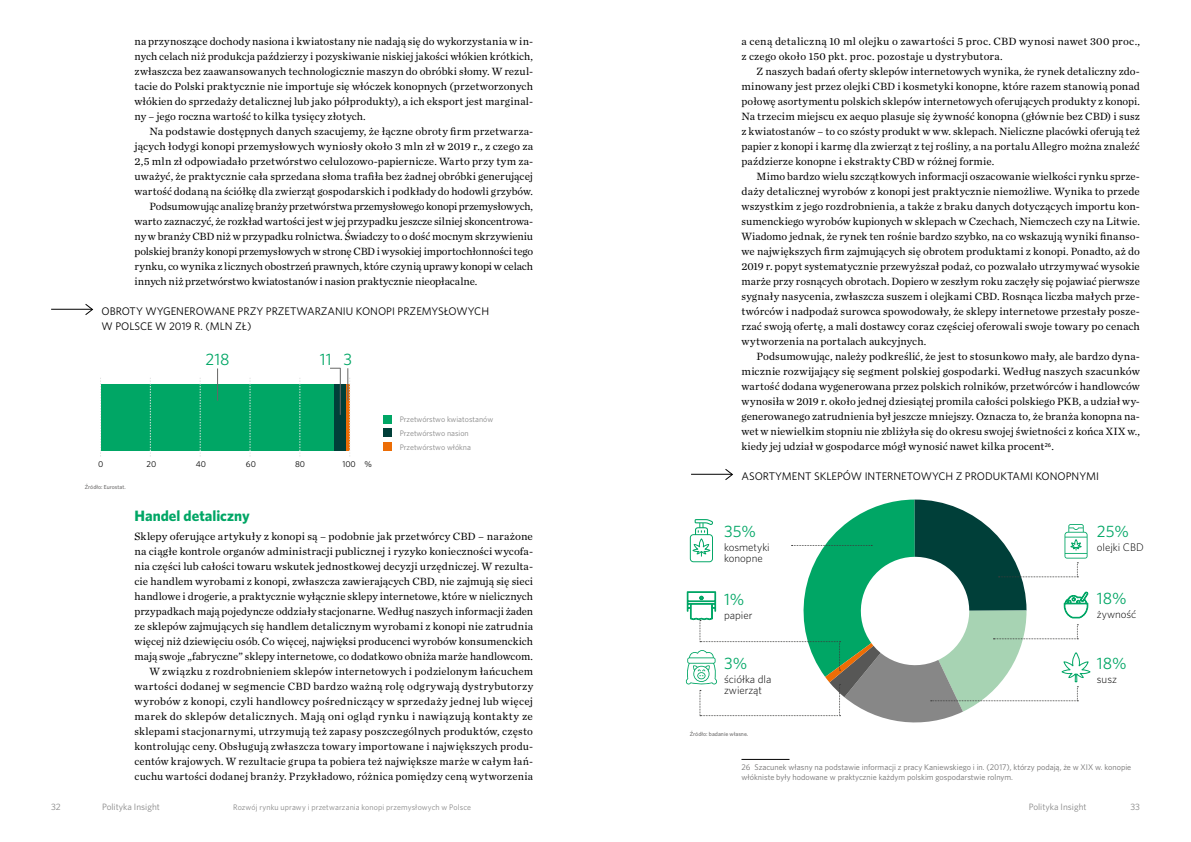
<style>
.page{position:relative;width:1191px;height:842px;background:#fff}
.page>*{position:absolute;margin:0;border:0;box-sizing:border-box;transform-origin:0 0}
.t1{font:16.5px "Whitney";color:#00a665}
.t2{font:700 15px "Whitney";color:#00a665}
.t3{font:11px/15px "Chronicle Text G1";letter-spacing:.01em;color:#000;text-align:justify}
.t4{font:11px "Chronicle Text G1";letter-spacing:-.01em;color:#000}
.t5{font:11px/15px "Whitney";color:#000}
.t6{font:11px "Chronicle Text G1";letter-spacing:-.015em;color:#000}
.t7{font:300 11px/11px "Whitney";color:#000}
.t8{font:9.2px "Whitney";color:#878787}
.t9{font:8.5px "Whitney";color:#000}
.t10{font:8.2px/10.3px "Whitney";color:#706f6f}
.t11{font:8px/14px "Whitney";color:#878787}
.t12{font:500 5.8px "Whitney";color:#706f6f}
</style>
<div class="page">
<hr style="left:691px;top:474px;width:41px;height:1px;background:#000">
<svg style="left:724px;top:469px;width:9px;height:11px"></svg>
<hr style="left:51px;top:309px;width:41px;height:1px;background:#000">
<svg style="left:85px;top:304px;width:9px;height:11px"></svg>
<div style="left:101px;top:384px;width:233px;height:66px;background:#00a665"></div>
<div style="left:334px;top:384px;width:12px;height:66px;background:#003f39"></div>
<hr style="left:346px;top:384px;width:3px;height:66px;background:#ec6d06">
<svg style="left:349px;top:378px;width:1px;height:78px"></svg>
<svg style="left:300px;top:378px;width:1px;height:73px"></svg>
<svg style="left:250px;top:378px;width:1px;height:78px"></svg>
<svg style="left:200px;top:378px;width:1px;height:78px"></svg>
<svg style="left:150px;top:378px;width:1px;height:78px"></svg>
<svg style="left:100px;top:378px;width:1px;height:78px"></svg>
<hr style="left:741px;top:759px;width:48px;height:1px;background:#000">
<div style="left:384px;top:416px;width:8px;height:8px;background:#00a665"></div>
<div style="left:384px;top:429px;width:8px;height:8px;background:#003f39"></div>
<div style="left:384px;top:442px;width:8px;height:8px;background:#ec6d06"></div>
<svg style="left:685px;top:499px;width:406px;height:224px"></svg>
<hr style="left:217px;top:368px;width:1px;height:33px;background:#666665">
<hr style="left:348px;top:368px;width:1px;height:32px;background:#666665">
<hr style="left:340px;top:368px;width:1px;height:47px;background:#666665">
<p class="t3" style="left:134px;top:33px;width:400px">na przynoszące dochody nasiona i kwiatostany nie nadają się do wykorzystania w in&shy;nych celach niż produkcja paździerzy i pozyskiwanie niskiej jakości włókien krótkich, zwłaszcza bez zaawansowanych technologicznie maszyn do obróbki słomy. W rezul&shy;tacie do Polski praktycznie nie importuje się włóczek konopnych (przetworzonych włókien do sprzedaży detalicznej lub jako półprodukty), a ich eksport jest marginal&shy;ny – jego roczna wartość to kilka tysięcy złotych.</p>
<p class="t3" style="left:149px;top:123px;width:385px">Na podstawie dostępnych danych szacujemy, że łączne obroty firm przetwarza-</p>
<p class="t3" style="left:134px;top:138px;width:400px">jących łodygi konopi przemysłowych wyniosły około 3 mln zł w 2019 r., z czego za</p>
<p class="t3" style="left:134px;top:153px;width:400px">2,5 mln zł odpowiadało przetwórstwo celulozowo-papiernicze. Warto przy tym za-</p>
<p class="t3" style="left:134px;top:168px;width:400px">uważyć, że praktycznie cała sprzedana słoma trafiła bez żadnej obróbki generującej</p>
<p class="t3" style="left:134px;top:183px;width:400px">wartość dodaną na ściółkę dla zwierząt gospodarskich i podkłady do hodowli grzybów.</p>
<p class="t6" style="left:149px;top:198px;width:385px">Podsumowując analizę branży przetwórstwa przemysłowego konopi przemysłowych,</p>
<p class="t4" style="left:134px;top:213px;width:400px">warto zaznaczyć, że rozkład wartości jest w jej przypadku jeszcze silniej skoncentrowa-</p>
<p class="t3" style="left:134px;top:228px;width:400px">ny w branży CBD niż w przypadku rolnictwa. Świadczy to o dość mocnym skrzywieniu</p>
<p class="t4" style="left:134px;top:243px;width:400px">polskiej branży konopi przemysłowych w stronę CBD i wysokiej importochłonności tego</p>
<p class="t3" style="left:134px;top:258px;width:400px">rynku, co wynika z licznych obostrzeń prawnych, które czynią uprawy konopi w celach</p>
<p class="t3" style="left:134px;top:273px;width:344px">innych niż przetwórstwo kwiatostanów i nasion praktycznie nieopłacalne.</p>
<p class="t5" style="left:102px;top:303px;width:389px">OBROTY WYGENEROWANE PRZY PRZETWARZANIU KONOPI PRZEMYSŁOWYCH<br>W POLSCE W 2019 R. (MLN ZŁ)</p>
<h1 class="t1" style="left:205px;top:348px;width:26px">218</h1>
<h1 class="t1" style="left:320px;top:348px;width:34px">11 3</h1>
<p class="t9" style="left:98px;top:458px;width:7px">0</p>
<p class="t9" style="left:146px;top:458px;width:11px">20</p>
<p class="t9" style="left:196px;top:458px;width:12px">40</p>
<p class="t9" style="left:246px;top:458px;width:12px">60</p>
<p class="t9" style="left:295px;top:458px;width:12px">80</p>
<p class="t9" style="left:342px;top:458px;width:31px">100 %</p>
<p class="t12" style="left:85px;top:483px;width:42px">Źródło: Eurostat.</p>
<p class="t11" style="left:400px;top:412px;width:95px">Przetwórstwo kwiatostanów<br>Przetwórstwo nasion<br>Przetwórstwo włókna</p>
<h2 class="t2" style="left:134px;top:506px;width:117px">Handel detaliczny</h2>
<p class="t3" style="left:134px;top:528px;width:400px;text-align:right">Sklepy oferujące artykuły z konopi są – podobnie jak przetwórcy CBD – narażone na ciągłe kontrole organów administracji publicznej i ryzyko konieczności wycofa&shy;nia części lub całości towaru wskutek jednostkowej decyzji urzędniczej. W rezulta&shy;cie handlem wyrobami z konopi, zwłaszcza zawierających CBD, nie zajmują się sieci handlowe i drogerie, a praktycznie wyłącznie sklepy internetowe, które w nielicznych przypadkach mają pojedyncze oddziały stacjonarne. Według naszych informacji żaden ze sklepów zajmujących się handlem detalicznym wyrobami z konopi nie zatrudnia więcej niż dziewięciu osób. Co więcej, najwięksi producenci wyrobów konsumenckich mają swoje „fabryczne” sklepy internetowe, co dodatkowo obniża marże handlowcom.<br>W związku z rozdrobnieniem sklepów internetowych i podzielonym łańcuchem wartości dodanej w segmencie CBD bardzo ważną rolę odgrywają dystrybutorzy wyrobów z konopi, czyli handlowcy pośredniczący w sprzedaży jednej lub więcej marek do sklepów detalicznych. Mają oni ogląd rynku i nawiązują kontakty ze sklepami stacjonarnymi, utrzymują też zapasy poszczególnych produktów, często kontrolując ceny. Obsługują zwłaszcza towary importowane i największych produ&shy;centów krajowych. W rezultacie grupa ta pobiera też największe marże w całym łań&shy;cuchu wartości dodanej branży. Przykładowo, różnica pomiędzy ceną wytworzenia</p>
<p class="t3" style="left:741px;top:33px;width:400px">a ceną detaliczną 10 ml olejku o zawartości 5 proc. CBD wynosi nawet 300 proc., z czego około 150 pkt. proc. pozostaje u dystrybutora.</p>
<p class="t3" style="left:741px;top:63px;width:400px;text-indent:15px">Z naszych badań oferty sklepów internetowych wynika, że rynek detaliczny zdo&shy;minowany jest przez olejki CBD i kosmetyki konopne, które razem stanowią ponad połowę asortymentu polskich sklepów internetowych oferujących produkty z konopi.<br>Na trzecim miejscu ex aequo plasuje się żywność konopna (głównie bez CBD) i susz z kwiatostanów – to co szósty produkt w ww. sklepach. Nieliczne placówki oferują też papier z konopi i karmę dla zwierząt z tej rośliny, a na portalu Allegro można znaleźć paździerze konopne i ekstrakty CBD w różnej formie.</p>
<p class="t3" style="left:741px;top:168px;width:400px;text-indent:15px">Mimo bardzo wielu szczątkowych informacji oszacowanie wielkości rynku sprze&shy;daży detalicznej wyrobów z konopi jest praktycznie niemożliwe. Wynika to przede wszystkim z jego rozdrobnienia, a także z braku danych dotyczących importu kon&shy;sumenckiego wyrobów kupionych w sklepach w Czechach, Niemczech czy na Litwie.<br>Wiadomo jednak, że rynek ten rośnie bardzo szybko, na co wskazują wyniki finanso&shy;we największych firm zajmujących się obrotem produktami z konopi. Ponadto, aż do 2019 r. popyt systematycznie przewyższał podaż, co pozwalało utrzymywać wysokie marże przy rosnących obrotach. Dopiero w zeszłym roku zaczęły się pojawiać pierwsze sygnały nasycenia, zwłaszcza suszem i olejkami CBD. Rosnąca liczba małych prze&shy;twórców i nadpodaż surowca spowodowały, że sklepy internetowe przestały posze&shy;rzać swoją ofertę, a mali dostawcy coraz częściej oferowali swoje towary po cenach wytworzenia na portalach aukcyjnych.</p>
<p class="t3" style="left:741px;top:348px;width:400px;text-indent:15px">Podsumowując, należy podkreślić, że jest to stosunkowo mały, ale bardzo dyna&shy;micznie rozwijający się segment polskiej gospodarki. Według naszych szacunków wartość dodana wygenerowana przez polskich rolników, przetwórców i handlowców wynosiła w 2019 r. około jednej dziesiątej promila całości polskiego PKB, a udział wy&shy;generowanego zatrudnienia był jeszcze mniejszy. Oznacza to, że branża konopna na&shy;wet w niewielkim stopniu nie zbliżyła się do okresu swojej świetności z końca XIX w., kiedy jej udział w gospodarce mógł wynosić nawet kilka procent<sup>26</sup>.</p>
<p class="t5" style="left:741px;top:468px;width:359px">ASORTYMENT SKLEPÓW INTERNETOWYCH Z PRODUKTAMI KONOPNYMI</p>
<h1 class="t1" style="left:724px;top:521px;width:33px">35%</h1>
<p class="t7" style="left:724px;top:542px;width:47px">kosmetyki konopne</p>
<h1 class="t1" style="left:1096px;top:521px;width:34px">25%</h1>
<p class="t7" style="left:1096px;top:542px;width:48px">olejki CBD</p>
<h1 class="t1" style="left:724px;top:588px;width:22px">1%</h1>
<p class="t7" style="left:724px;top:609px;width:30px">papier</p>
<h1 class="t1" style="left:1096px;top:587px;width:31px">18%</h1>
<p class="t7" style="left:1096px;top:608px;width:41px">żywność</p>
<h1 class="t1" style="left:724px;top:652px;width:25px">3%</h1>
<p class="t7" style="left:724px;top:673px;width:49px">ściółka dla zwierząt</p>
<h1 class="t1" style="left:1096px;top:652px;width:31px">18%</h1>
<p class="t7" style="left:1096px;top:673px;width:22px">susz</p>
<p class="t12" style="left:690px;top:730px;width:60px">Źródło: badanie własne.</p>
<p class="t10" style="left:741px;top:761px;width:391px">26 Szacunek własny na podstawie informacji z pracy Kaniewskiego i in. (2017), którzy podają, że w XIX w. konopie włókniste były hodowane w praktycznie każdym polskim gospodarstwie rolnym.</p>
<p class="t8" style="left:51px;top:801px;width:11px">32</p>
<p class="t8" style="left:102px;top:801px;width:59px">Polityka Insight</p>
<p class="t11" style="left:233px;top:800px;width:239px">Rozwój rynku uprawy i przetwarzania konopi przemysłowych w Polsce</p>
<p class="t8" style="left:1028px;top:801px;width:59px">Polityka Insight</p>
<p class="t8" style="left:1130px;top:801px;width:11px">33</p>
</div>
